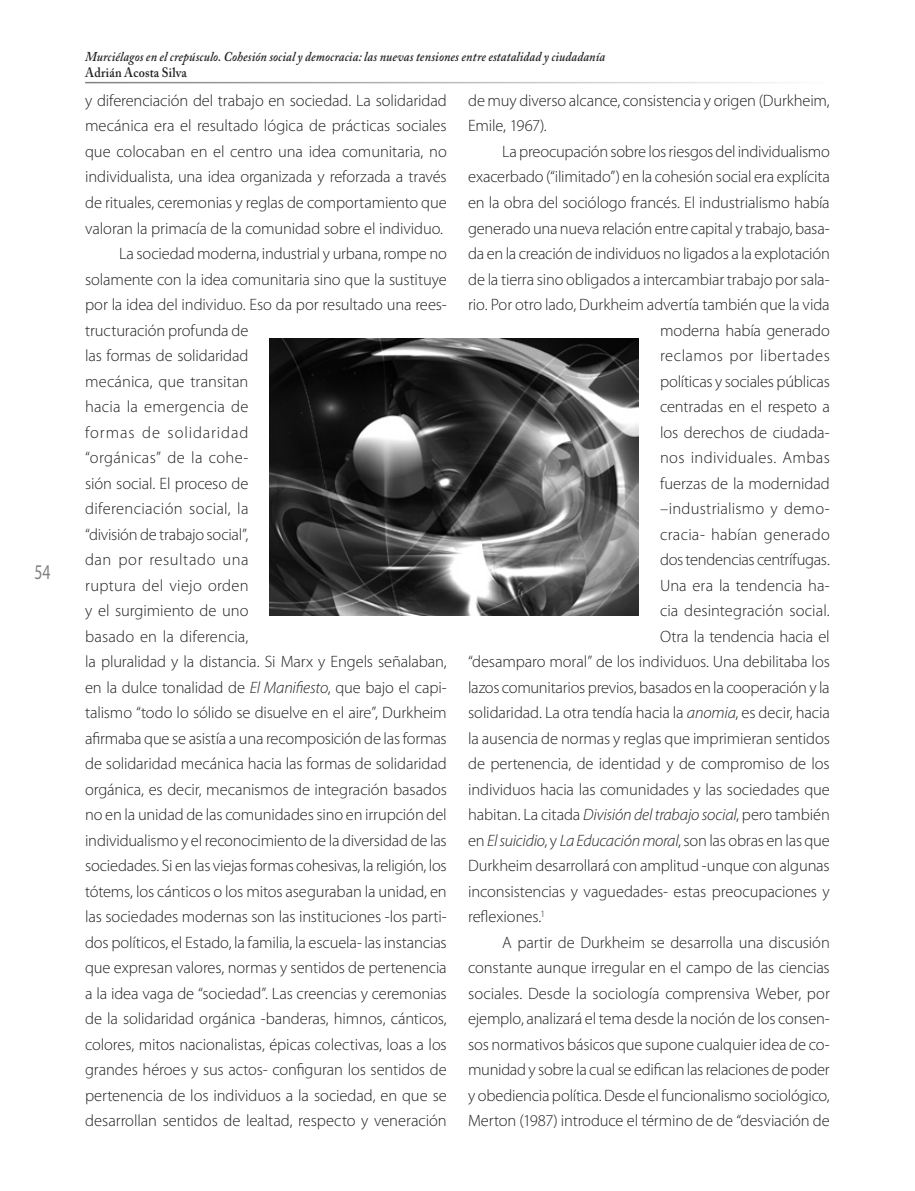
<style>
.page{position:relative;width:915px;height:1191px;background:#fff}
.page>*{position:absolute;margin:0;border:0;box-sizing:border-box;transform-origin:0 0}
.t1{font:21px "Myriad Pro";color:#808285;scale:.75 1}
.Art_-_Cuerpo_de_txt{font:300 16.5px/25.5px "Myriad Pro";letter-spacing:-.01em;color:#231f20}
.Art_-_1er_párr{font:300 16.5px/25.5px "Myriad Pro";letter-spacing:-.005em;color:#231f20;text-align:justify}
.Art_-_Cuerpo_de_txt-2{font:italic 300 16.5px "Myriad Pro";letter-spacing:-.015em;color:#231f20}
.Art_-_Cuerpo_de_txt-3{font:300 16.5px "Myriad Pro";letter-spacing:.015em;color:#231f20}
.Art_-_Cuerpo_de_txt-4{font:300 16.5px "Myriad Pro";letter-spacing:.03em;color:#231f20}
.Art_-_Cuerpo_de_txt-5{font:300 16.5px "Myriad Pro";letter-spacing:.02em;color:#231f20}
.Art_-_Marquesina_red{font:italic 600 13.5px "Adobe Caslon Pro";letter-spacing:.01em;color:#231f20;scale:.9 1}
.Art_-_Marquesina_red-2{font:600 13.5px "Adobe Caslon Pro";letter-spacing:.015em;color:#231f20;scale:.9 1}
.s1{font-style:italic}
.s2{font-style:normal}
</style>
<div class="page">
<img style="left:270px;top:338px;width:368px;height:277px">
<p class="t1" style="left:34px;top:559px;width:12px">54</p>
<p class="Art_-_Marquesina_red" style="left:85px;top:48px;width:579px">Murciélagos en el crepúsculo. Cohesión social y democracia: las nuevas tensiones entre estatalidad y ciudadanía</p>
<p class="Art_-_Marquesina_red-2" style="left:85px;top:65px;width:115px">Adrián Acosta Silva</p>
<p class="Art_-_1er_párr" style="left:85px;top:88px;width:363px">y diferenciación del trabajo en sociedad. La solidaridad mecánica era el resultado lógica de prácticas sociales que colocaban en el centro una idea comunitaria, no individualista, una idea organizada y reforzada a través de rituales, ceremonias y reglas de comportamiento que valoran la primacía de la comunidad sobre el individuo.</p>
<p class="Art_-_Cuerpo_de_txt" style="left:85px;top:241px;width:363px;text-indent:34px">La sociedad moderna, industrial y urbana, rompe no solamente con la idea comunitaria sino que la sustituye por la idea del individuo. Eso da por resultado una rees&shy;tructuración profunda de<br>las formas de solidaridad<br>mecánica, que transitan<br>hacia la emergencia de<br>formas de solidaridad<br>“orgánicas” de la cohe-<br>sión social. El proceso de<br>diferenciación social, la<br>“división de trabajo social”,<br>dan por resultado una<br>ruptura del viejo orden<br>y el surgimiento de uno<br>basado en la diferencia,<br>la pluralidad y la distancia. Si Marx y Engels señalaban, en la dulce tonalidad de <span class="s1">El Manifiesto</span>, que bajo el capi&shy;talismo “todo lo sólido se disuelve en el aire”, Durkheim afirmaba que se asistía a una recomposición de las formas de solidaridad mecánica hacia las formas de solidaridad orgánica, es decir, mecanismos de integración basados no en la unidad de las comunidades sino en irrupción del individualismo y el reconocimiento de la diversidad de las sociedades. Si en las viejas formas cohesivas, la religión, los tótems, los cánticos o los mitos aseguraban la unidad, en las sociedades modernas son las instituciones -los parti&shy;dos políticos, el Estado, la familia, la escuela- las instancias que expresan valores, normas y sentidos de pertenencia a la idea vaga de “sociedad”. Las creencias y ceremonias de la solidaridad orgánica -banderas, himnos, cánticos, colores, mitos nacionalistas, épicas colectivas, loas a los grandes héroes y sus actos- configuran los sentidos de pertenencia de los individuos a la sociedad, en que se desarrollan sentidos de lealtad, respecto y veneración</p>
<p class="Art_-_Cuerpo_de_txt" style="left:468px;top:88px;width:363px">de muy diverso alcance, consistencia y origen (Durkheim,<br>Emile, 1967).</p>
<p class="Art_-_Cuerpo_de_txt" style="left:502px;top:139px;width:329px">La preocupación sobre los riesgos del individualismo</p>
<p class="Art_-_Cuerpo_de_txt" style="left:468px;top:164px;width:363px">exacerbado (“ilimitado”) en la cohesión social era explícita</p>
<p class="Art_-_Cuerpo_de_txt" style="left:468px;top:190px;width:363px">en la obra del sociólogo francés. El industrialismo había</p>
<p class="Art_-_Cuerpo_de_txt" style="left:468px;top:215px;width:363px">generado una nueva relación entre capital y trabajo, basa-</p>
<p class="Art_-_Cuerpo_de_txt" style="left:468px;top:241px;width:363px">da en la creación de individuos no ligados a la explotación</p>
<p class="Art_-_Cuerpo_de_txt" style="left:468px;top:266px;width:363px">de la tierra sino obligados a intercambiar trabajo por sala-</p>
<p class="Art_-_Cuerpo_de_txt" style="left:468px;top:292px;width:363px">rio. Por otro lado, Durkheim advertía también que la vida</p>
<p class="Art_-_Cuerpo_de_txt" style="left:659px;top:317px;width:171px">moderna había generado</p>
<p class="Art_-_Cuerpo_de_txt-4" style="left:659px;top:345px;width:171px">reclamos por libertades</p>
<p class="Art_-_Cuerpo_de_txt" style="left:659px;top:368px;width:171px">políticas y sociales públicas</p>
<p class="Art_-_Cuerpo_de_txt" style="left:659px;top:394px;width:171px">centradas en el respeto a</p>
<p class="Art_-_Cuerpo_de_txt" style="left:659px;top:419px;width:171px">los derechos de ciudada-</p>
<p class="Art_-_Cuerpo_de_txt-5" style="left:659px;top:447px;width:171px">nos individuales. Ambas</p>
<p class="Art_-_Cuerpo_de_txt" style="left:659px;top:470px;width:171px">fuerzas de la modernidad</p>
<p class="Art_-_Cuerpo_de_txt-3" style="left:659px;top:498px;width:171px">–industrialismo y demo-</p>
<p class="Art_-_Cuerpo_de_txt-3" style="left:659px;top:524px;width:171px">cracia- habían generado</p>
<p class="Art_-_Cuerpo_de_txt" style="left:659px;top:547px;width:171px">dos tendencias centrífugas.</p>
<p class="Art_-_Cuerpo_de_txt" style="left:659px;top:572px;width:171px">Una era la tendencia ha-</p>
<p class="Art_-_Cuerpo_de_txt" style="left:659px;top:598px;width:171px">cia desintegración social.</p>
<p class="Art_-_Cuerpo_de_txt" style="left:659px;top:623px;width:171px">Otra la tendencia hacia el</p>
<p class="Art_-_Cuerpo_de_txt" style="left:468px;top:649px;width:363px">“desamparo moral” de los individuos. Una debilitaba los</p>
<p class="Art_-_Cuerpo_de_txt" style="left:468px;top:674px;width:363px">lazos comunitarios previos, basados en la cooperación y la</p>
<p class="Art_-_Cuerpo_de_txt" style="left:468px;top:700px;width:363px">solidaridad. La otra tendía hacia la <span class="s1">anomia</span>, es decir, hacia</p>
<p class="Art_-_Cuerpo_de_txt" style="left:468px;top:725px;width:363px">la ausencia de normas y reglas que imprimieran sentidos</p>
<p class="Art_-_Cuerpo_de_txt" style="left:468px;top:751px;width:363px">de pertenencia, de identidad y de compromiso de los</p>
<p class="Art_-_Cuerpo_de_txt" style="left:468px;top:776px;width:363px">individuos hacia las comunidades y las sociedades que</p>
<p class="Art_-_Cuerpo_de_txt" style="left:468px;top:802px;width:363px">habitan. La citada <span class="s1">División del trabajo social</span>, pero también</p>
<p class="Art_-_Cuerpo_de_txt-2" style="left:468px;top:830px;width:363px"><span class="s2">en</span> El suicidio<span class="s2">, y</span> La Educación moral<span class="s2">, son las obras en las que</span></p>
<p class="Art_-_Cuerpo_de_txt" style="left:468px;top:853px;width:363px">Durkheim desarrollará con amplitud -unque con algunas</p>
<p class="Art_-_Cuerpo_de_txt" style="left:468px;top:878px;width:363px">inconsistencias y vaguedades- estas preocupaciones y</p>
<p class="Art_-_Cuerpo_de_txt" style="left:468px;top:904px;width:78px">reflexiones.<sup>1</sup></p>
<p class="Art_-_Cuerpo_de_txt" style="left:468px;top:929px;width:363px;text-align:justify;text-indent:34px">A partir de Durkheim se desarrolla una discusión constante aunque irregular en el campo de las ciencias sociales. Desde la sociología comprensiva Weber, por ejemplo, analizará el tema desde la noción de los consen&shy;sos normativos básicos que supone cualquier idea de co&shy;munidad y sobre la cual se edifican las relaciones de poder y obediencia política. Desde el funcionalismo sociológico, Merton (1987) introduce el término de de “desviación de</p>
</div>
